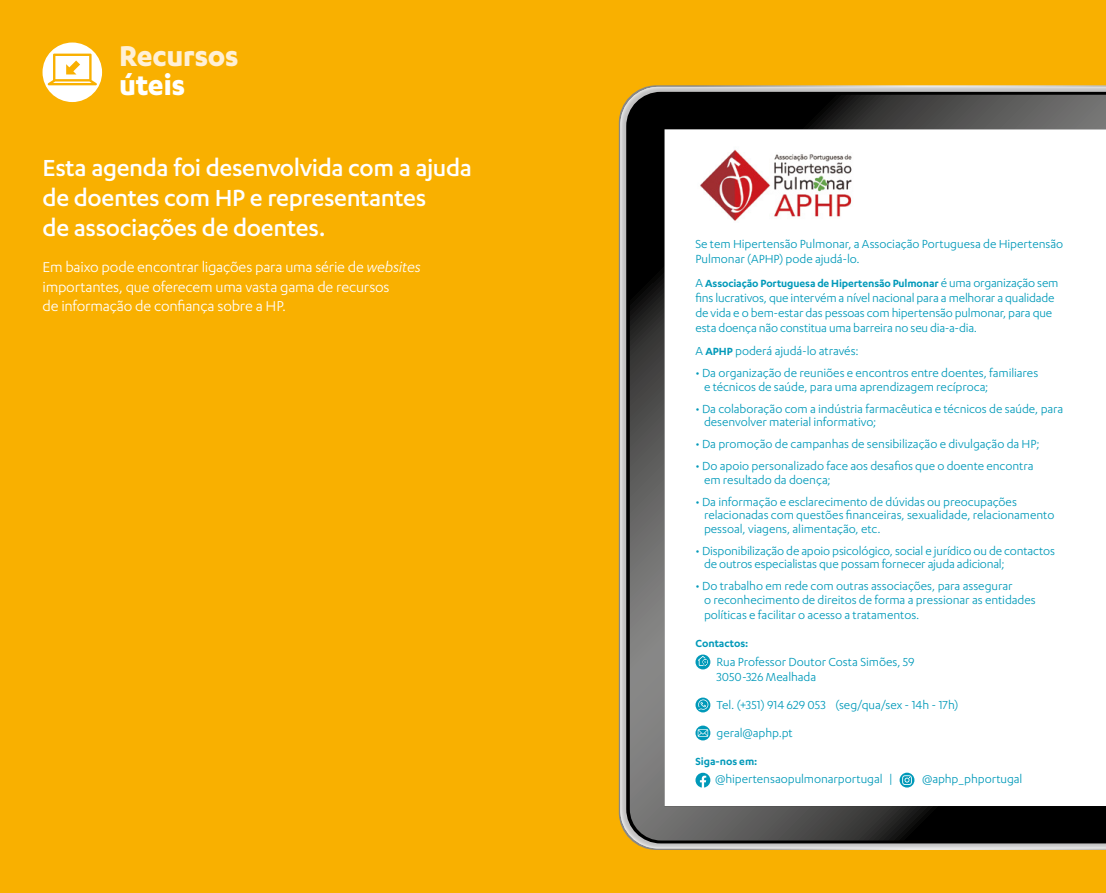
<style>
.page{position:relative;width:1106px;height:893px;background:#f9b000}
.page>*{position:absolute;margin:0;border:0;box-sizing:border-box;transform-origin:0 0}
.t1{font:700 33px "Karbon";letter-spacing:-.015em;color:#fff0d6}
.t2{font:700 33px "Karbon";letter-spacing:-.015em;color:#fff}
.t3{font:500 27px/30px "Karbon";letter-spacing:-.015em;color:#fff}
.t4{font:16.5px/19.5px "Karbon";letter-spacing:-.01em;color:#fff}
.t5{font:13.5px/13.5px "Karbon";letter-spacing:-.005em;color:#0099b9}
.t6{font:600 12px "Karbon";letter-spacing:-.01em;color:#0099b9}
.s1{font-style:italic}
.s2{font-weight:400;font-size:13.5px}
.s3{font-weight:600;font-size:12px}
</style>
<div class="page">
<svg style="left:620px;top:87px;width:486px;height:761px;background:#83807b"></svg>
<svg style="left:630px;top:95px;width:476px;height:745px;background:#dfdfdf"></svg>
<svg style="left:43px;top:43px;width:59px;height:59px"></svg>
<svg style="left:695px;top:655px;width:15px;height:14px"></svg>
<svg style="left:695px;top:698px;width:15px;height:14px"></svg>
<svg style="left:695px;top:726px;width:15px;height:14px"></svg>
<svg style="left:695px;top:773px;width:15px;height:14px"></svg>
<svg style="left:899px;top:773px;width:15px;height:14px"></svg>
<img style="left:697px;top:147px;width:159px;height:75px">
<h1 class="t1" style="left:119px;top:38px;width:121px">Recursos</h1>
<h1 class="t2" style="left:119px;top:66px;width:68px">úteis</h1>
<h2 class="t3" style="left:43px;top:152px;width:431px">Esta agenda foi desenvolvida com a ajuda de doentes com HP e representantes<br>de associações de doentes.</h2>
<p class="t4" style="left:43px;top:257px;width:380px">Em baixo pode encontrar ligações para uma série de <span class="s1">websites </span>importantes, que oferecem uma vasta gama de recursos<br>de informação de confiança sobre a HP.</p>
<p class="t5" style="left:695px;top:236px;width:369px;line-height:15px">Se tem Hipertensão Pulmonar, a Associação Portuguesa de Hipertensão<br>Pulmonar (APHP) pode ajudá-lo.</p>
<p class="t6" style="left:695px;top:276px;width:364px"><span class="s2">A</span> Associação Portuguesa de Hipertensão Pulmonar <span class="s2">é uma organização sem</span></p>
<p class="t5" style="left:695px;top:290px;width:360px;line-height:15px">fins lucrativos, que intervém a nível nacional para a melhorar a qualidade de vida e o bem-estar das pessoas com hipertensão pulmonar, para que esta doença não constitua uma barreira no seu dia-a-dia.</p>
<p class="t5" style="left:695px;top:344px;width:165px">A <span class="s3">APHP</span> poderá ajudá-lo através:</p>
<p class="t5" style="left:704px;top:366px;width:336px;text-indent:-9px">• Da organização de reuniões e encontros entre doentes, familiares e técnicos de saúde, para uma aprendizagem recíproca;</p>
<p class="t5" style="left:704px;top:402px;width:361px;text-indent:-9px">• Da colaboração com a indústria farmacêutica e técnicos de saúde, para desenvolver material informativo;</p>
<p class="t5" style="left:695px;top:437px;width:346px">• Da promoção de campanhas de sensibilização e divulgação da HP;</p>
<p class="t5" style="left:704px;top:459px;width:331px;text-indent:-9px">• Do apoio personalizado face aos desafios que o doente encontra em resultado da doença;</p>
<p class="t5" style="left:704px;top:495px;width:352px;text-indent:-9px">• Da informação e esclarecimento de dúvidas ou preocupações relacionadas com questões financeiras, sexualidade, relacionamento pessoal, viagens, alimentação, etc.</p>
<p class="t5" style="left:704px;top:544px;width:352px;text-indent:-9px">• Disponibilização de apoio psicológico, social e jurídico ou de contactos de outros especialistas que possam fornecer ajuda adicional;</p>
<p class="t5" style="left:704px;top:579px;width:333px;text-indent:-9px">• Do trabalho em rede com outras associações, para assegurar<br>o reconhecimento de direitos de forma a pressionar as entidades</p>
<p class="t5" style="left:704px;top:608px;width:217px">políticas e facilitar o acesso a tratamentos.</p>
<p class="t6" style="left:695px;top:636px;width:54px">Contactos:</p>
<p class="t5" style="left:716px;top:654px;width:199px;line-height:15px">Rua Professor Doutor Costa Simões, 59<br>3050-326 Mealhada</p>
<p class="t5" style="left:716px;top:691px;width:243px;line-height:28px">Tel. (+351) 914 629 053 (seg/qua/sex - 14h - 17h) geral@aphp.pt</p>
<p class="t6" style="left:695px;top:755px;width:63px">Siga-nos em:</p>
<p class="t5" style="left:715px;top:772px;width:179px">@hipertensaopulmonarportugal |</p>
<p class="t5" style="left:922px;top:772px;width:102px">@aphp_phportugal</p>
</div>
